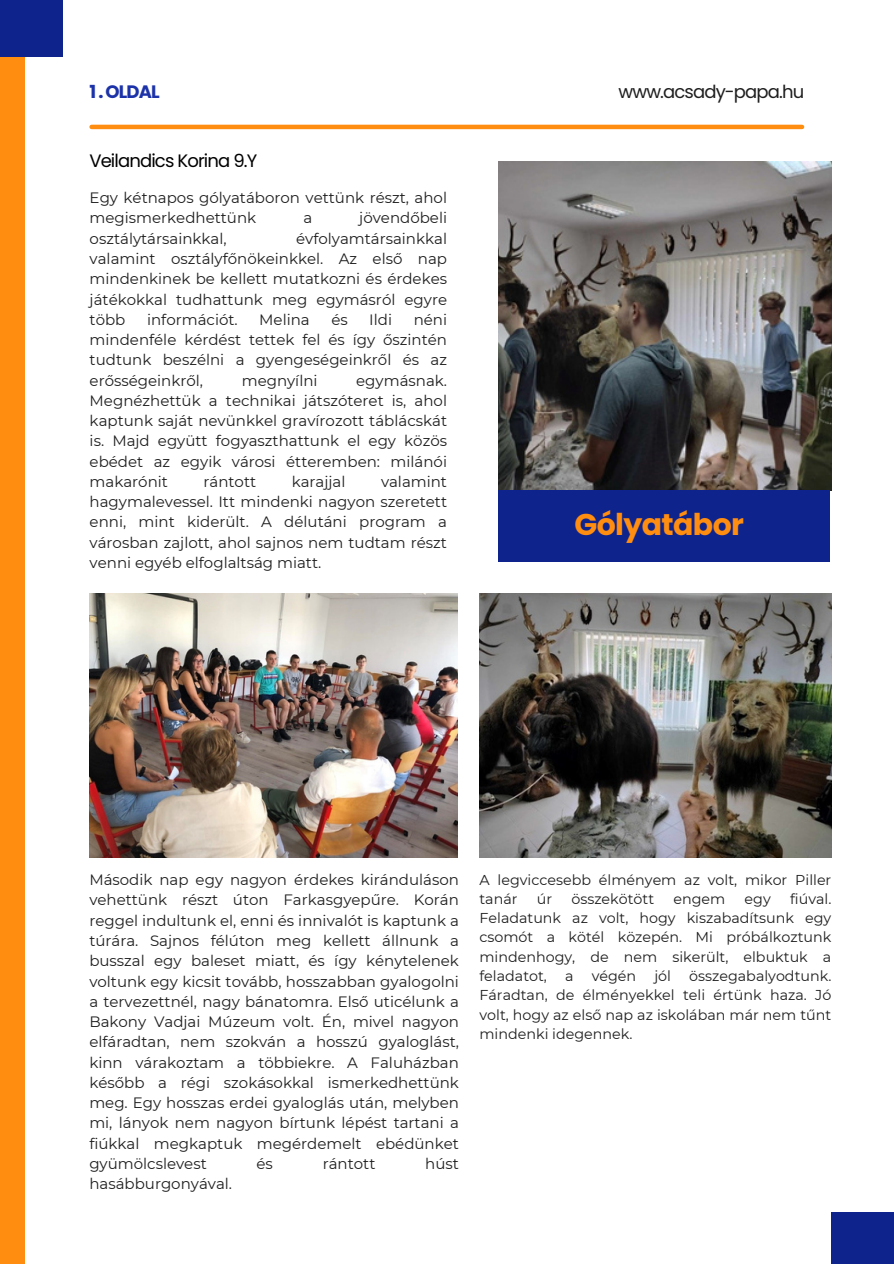
<style>
.page{position:relative;width:894px;height:1264px;background:#fff}
.page>*{position:absolute;margin:0;border:0;box-sizing:border-box;transform-origin:0 0}
.t1{font:700 30px "Poppins";letter-spacing:-.02em;color:#ff8d10}
.t2{font:18px "Poppins";letter-spacing:-.05em;color:#000}
.t3{font:18px "Poppins";letter-spacing:-.05em;color:#1e1e1e}
.t4{font:700 18px "Poppins";letter-spacing:-.05em;color:#1c32a8}
.t5{font:15px/20.2px "Montserrat";color:#1e1e1e;text-align:justify}
.t6{font:14.25px/19.4px "Montserrat";color:#1e1e1e;text-align:justify}
</style>
<div class="page">
<div style="left:0;top:0;width:24px;height:1263px;background:#ff8d10"></div>
<img style="left:498px;top:161px;width:333px;height:329px">
<div style="left:0;top:0;width:63px;height:56px;background:#0f238d"></div>
<div style="left:831px;top:1212px;width:62px;height:51px;background:#0f238d"></div>
<div style="left:498px;top:490px;width:331px;height:71px;background:#0f238d"></div>
<img style="left:89px;top:593px;width:368px;height:264px">
<hr style="left:92px;top:125px;width:709px;height:4px;background:#ff8d10">
<img style="left:479px;top:593px;width:352px;height:265px">
<p class="t4" style="left:90px;top:79px;width:72px">1 . OLDAL</p>
<p class="t3" style="left:618px;top:79px;width:187px">www.acsady-papa.hu</p>
<h1 class="t2" style="left:89px;top:148px;width:169px">Veilandics Korina 9.Y</h1>
<p class="t5" style="left:90px;top:188px;width:359px">Egy kétnapos gólyatáboron vettünk részt, ahol megismerkedhettünk</p>
<p class="t5" style="left:303px;top:208px;width:10px">a</p>
<p class="t5" style="left:359px;top:208px;width:89px">jövendőbeli</p>
<p class="t5" style="left:90px;top:228px;width:359px;text-indent:206px">évfolyamtársainkkal valamint osztályfőnökeinkkel. Az első nap mindenkinek be kellett mutatkozni és érdekes játékokkal tudhattunk meg egymásról egyre több</p>
<p class="t5" style="left:90px;top:228px;width:138px">osztálytársainkkal,</p>
<p class="t5" style="left:147px;top:309px;width:92px">információt.</p>
<p class="t5" style="left:259px;top:309px;width:52px">Melina</p>
<p class="t5" style="left:331px;top:309px;width:18px">és</p>
<p class="t5" style="left:369px;top:309px;width:24px">Ildi</p>
<p class="t5" style="left:90px;top:309px;width:359px;text-indent:324px">néni mindenféle kérdést tettek fel és így őszintén tudtunk beszélni a gyengeségeinkről és az erősségeinkről,</p>
<p class="t5" style="left:90px;top:370px;width:359px;text-indent:266px">egymásnak.<br>Megnézhettük a technikai játszóteret is, ahol kaptunk saját nevünkkel gravírozott táblácskát is. Majd együtt fogyaszthattunk el egy közös ebédet az egyik városi étteremben: milánói makarónit</p>
<p class="t5" style="left:242px;top:370px;width:77px">megnyílni</p>
<p class="t5" style="left:203px;top:471px;width:54px">rántott</p>
<p class="t5" style="left:291px;top:471px;width:55px">karajjal</p>
<p class="t5" style="left:90px;top:471px;width:359px;text-indent:291px">valamint hagymalevessel. Itt mindenki nagyon szeretett enni, mint kiderült. A délutáni program a városban zajlott, ahol sajnos nem tudtam részt venni egyéb elfoglaltság miatt.</p>
<p class="t1" style="left:574px;top:503px;width:171px">Gólyatábor</p>
<p class="t5" style="left:89px;top:869px;width:371px">Második nap egy nagyon érdekes kiránduláson vehettünk részt úton Farkasgyepűre. Korán reggel indultunk el, enni és innivalót is kaptunk a túrára. Sajnos félúton meg kellett állnunk a busszal egy baleset miatt, és így kénytelenek voltunk egy kicsit tovább, hosszabban gyalogolni a tervezettnél, nagy bánatomra. Első uticélunk a Bakony Vadjai Múzeum volt. Én, mivel nagyon elfáradtan, nem szokván a hosszú gyaloglást, kinn várakoztam a többiekre. A Faluházban később a régi szokásokkal ismerkedhettünk meg. Egy hosszas erdei gyaloglás után, melyben mi, lányok nem nagyon bírtunk lépést tartani a fiúkkal megkaptuk megérdemelt ebédünket gyümölcslevest</p>
<p class="t5" style="left:256px;top:1153px;width:18px">és</p>
<p class="t5" style="left:323px;top:1153px;width:54px">rántott</p>
<p class="t5" style="left:425px;top:1153px;width:35px">húst</p>
<p class="t5" style="left:89px;top:1173px;width:144px">hasábburgonyával.</p>
<p class="t6" style="left:479px;top:869px;width:353px">A legviccesebb élményem az volt, mikor Piller tanár</p>
<p class="t6" style="left:479px;top:889px;width:353px;text-indent:310px">fiúval.<br>Feladatunk az volt, hogy kiszabadítsunk egy csomót a kötél közepén. Mi próbálkoztunk mindenhogy, de nem sikerült, elbuktuk a feladatot,</p>
<p class="t6" style="left:536px;top:889px;width:17px">úr</p>
<p class="t6" style="left:571px;top:889px;width:84px">összekötött</p>
<p class="t6" style="left:673px;top:889px;width:53px">engem</p>
<p class="t6" style="left:744px;top:889px;width:28px">egy</p>
<p class="t6" style="left:565px;top:966px;width:10px">a</p>
<p class="t6" style="left:591px;top:966px;width:46px">végén</p>
<p class="t6" style="left:654px;top:966px;width:18px">jól</p>
<p class="t6" style="left:479px;top:966px;width:353px;text-indent:210px">összegabalyodtunk.<br>Fáradtan, de élményekkel teli értünk haza. Jó volt, hogy az első nap az iskolában már nem tűnt mindenki idegennek.</p>
</div>
